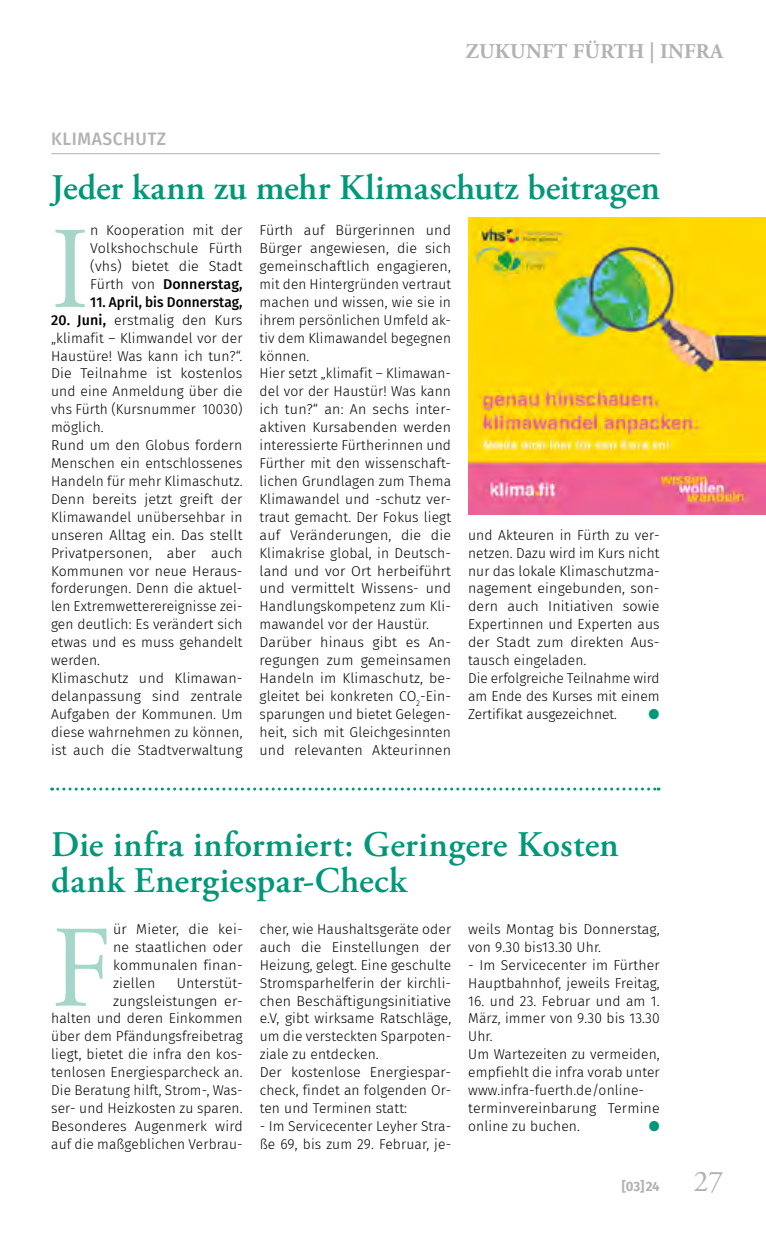
<style>
.page{position:relative;width:766px;height:1234px;background:#fff}
.page>*{position:absolute;margin:0;border:0;box-sizing:border-box;transform-origin:0 0}
.Fließtext_Fira_leich{font:116.25px "Adobe Garamond Pro";color:#a6d6ca}
.Headline_45pt_Adobe{font:600 36px/36px "Adobe Garamond Pro";letter-spacing:.005em;color:#009879}
.t1{font:30px "Adobe Garamond Pro";color:#b3b2b2}
.Rubrikheadline_grau{font:700 21px "Adobe Garamond Pro";letter-spacing:.015em;color:#b3b2b2}
.t2{font:500 18px "Fira Sans";letter-spacing:.03em;color:#b3b2b2}
.Fließtext_Fira_leich-2{font:300 14.25px/17.9px "Fira Sans";letter-spacing:.01em;color:#000;text-align:justify}
.Fließtext_Fira_leich-3{font:300 14.25px/17.9px "Fira Sans";letter-spacing:.01em;color:#000;text-align:justify;scale:.95 1}
.Fließtext_Fira_leich-4{font:300 14.25px/17.9px "Fira Sans";letter-spacing:.01em;color:#000;text-align:justify;scale:.96 1}
.Fließtext_Fira_leich-5{font:500 14.25px "Fira Sans";letter-spacing:.01em;color:#000;scale:.95 1}
.Fließtext_Fira_leich-6{font:14.25px "Zapf Dingbats ITC";color:#009879}
.t3{font:700 13.5px "Fira Sans";color:#b3b2b2}
.s1{font-weight:500}
</style>
<div class="page">
<hr style="left:51px;top:153px;width:608px;height:1px;background:#b3b2b2">
<img style="left:468px;top:217px;width:297px;height:298px">
<svg style="left:52px;top:787px;width:607px;height:3px"></svg>
<p class="Rubrikheadline_grau" style="left:465px;top:39px;width:259px">ZUKUNFT FÜRTH | INFRA</p>
<p class="t2" style="left:51px;top:124px;width:116px">KLIMASCHUTZ</p>
<p class="Headline_45pt_Adobe" style="left:51px;top:170px;width:610px">Jeder kann zu mehr Klimaschutz beitragen</p>
<p class="Fließtext_Fira_leich" style="left:51px;top:200px;width:40px">I</p>
<p class="Fließtext_Fira_leich-2" style="left:90px;top:221px;width:154px">n Kooperation mit der Volkshochschule Fürth (vhs) bietet die Stadt Fürth von <span class="s1">Donnerstag,</span></p>
<p class="Fließtext_Fira_leich-2" style="left:259px;top:221px;width:193px">Fürth auf Bürgerinnen und Bürger angewiesen, die sich gemeinschaftlich engagieren, mit den Hintergründen vertraut machen und wissen, wie sie in ihrem persönlichen Umfeld ak&shy;tiv dem Klimawandel begegnen können.</p>
<p class="Fließtext_Fira_leich-3" style="left:259px;top:364px;width:203px">Hier setzt „klimafit – Klimawan&shy;del vor der Haustür! Was kann ich tun?“ an: An sechs inter&shy;aktiven Kursabenden werden interessierte Fürtherinnen und Fürther mit den wissenschaft&shy;lichen Grundlagen zum Thema Klimawandel und -schutz ver&shy;traut gemacht. Der Fokus liegt auf Veränderungen, die die Klimakrise global, in Deutsch&shy;land und vor Ort herbeiführt und vermittelt Wissens- und Handlungskompetenz zum Kli&shy;mawandel vor der Haustür.</p>
<p class="Fließtext_Fira_leich-2" style="left:259px;top:633px;width:193px">Darüber hinaus gibt es An&shy;regungen zum gemeinsamen Handeln im Klimaschutz, be&shy;gleitet bei konkreten CO<sub>2</sub>-Ein&shy;sparungen und bietet Gelegen&shy;heit, sich mit Gleichgesinnten und relevanten Akteurinnen</p>
<p class="Fließtext_Fira_leich-5" style="left:90px;top:290px;width:162px">11. April, bis Donnerstag,</p>
<p class="Fließtext_Fira_leich-2" style="left:51px;top:311px;width:193px"><span class="s1">20. Juni,</span> erstmalig den Kurs „klimafit – Klimwandel vor der Haustüre! Was kann ich tun?“.<br>Die Teilnahme ist kostenlos und eine Anmeldung über die vhs Fürth (Kursnummer 10030) möglich.</p>
<p class="Fließtext_Fira_leich-2" style="left:51px;top:436px;width:193px">Rund um den Globus fordern Menschen ein entschlossenes Handeln für mehr Klimaschutz.<br>Denn bereits jetzt greift der Klimawandel unübersehbar in unseren Alltag ein. Das stellt Privatpersonen, aber auch Kommunen vor neue Heraus&shy;forderungen. Denn die aktuel&shy;len Extremwetterereignisse zei&shy;gen deutlich: Es verändert sich etwas und es muss gehandelt werden.</p>
<p class="Fließtext_Fira_leich-2" style="left:51px;top:669px;width:193px">Klimaschutz und Klimawan&shy;delanpassung sind zentrale Aufgaben der Kommunen. Um diese wahrnehmen zu können, ist auch die Stadtverwaltung</p>
<p class="Fließtext_Fira_leich-2" style="left:468px;top:525px;width:193px">und Akteuren in Fürth zu ver&shy;netzen. Dazu wird im Kurs nicht nur das lokale Klimaschutzma&shy;nagement eingebunden, son&shy;dern auch Initiativen sowie Expertinnen und Experten aus der Stadt zum direkten Aus&shy;tausch eingeladen.</p>
<p class="Fließtext_Fira_leich-4" style="left:468px;top:669px;width:201px">Die erfolgreiche Teilnahme wird am Ende des Kurses mit einem Zertifikat ausgezeichnet.</p>
<p class="Fließtext_Fira_leich-6" style="left:648px;top:707px;width:12px">●</p>
<p class="Headline_45pt_Adobe" style="left:51px;top:826px;width:569px">Die infra informiert: Geringere Kosten dank Energiespar-Check</p>
<p class="Fließtext_Fira_leich" style="left:51px;top:898px;width:62px">F</p>
<p class="Fließtext_Fira_leich-2" style="left:113px;top:919px;width:131px">ür Mieter, die kei&shy;ne staatlichen oder kommunalen finan&shy;ziellen</p>
<p class="Fließtext_Fira_leich-2" style="left:260px;top:919px;width:193px">cher, wie Haushaltsgeräte oder auch die Einstellungen der Heizung, gelegt. Eine geschulte Stromsparhelferin der kirchli&shy;chen Beschäftigungsinitiative e.V, gibt wirksame Ratschläge, um die versteckten Sparpoten&shy;ziale zu entdecken.</p>
<p class="Fließtext_Fira_leich-2" style="left:260px;top:1062px;width:193px">Der kostenlose Energiespar&shy;check, findet an folgenden Or&shy;ten und Terminen statt:</p>
<p class="Fließtext_Fira_leich-2" style="left:260px;top:1116px;width:193px">- Im Servicecenter Leyher Stra&shy;ße 69, bis zum 29. Februar, je-</p>
<p class="Fließtext_Fira_leich-2" style="left:468px;top:919px;width:193px">weils Montag bis Donnerstag, von 9.30 bis13.30 Uhr.</p>
<p class="Fließtext_Fira_leich-2" style="left:468px;top:955px;width:193px">- Im Servicecenter im Fürther<br>Hauptbahnhof, jeweils Freitag,</p>
<p class="Fließtext_Fira_leich-2" style="left:468px;top:991px;width:193px">16. und 23. Februar und am 1.<br>März, immer von 9.30 bis 13.30<br>Uhr.</p>
<p class="Fließtext_Fira_leich-2" style="left:468px;top:1045px;width:193px;text-align:left">Um Wartezeiten zu vermeiden, empfiehlt die infra vorab unter www.infra-fuerth.de/online&shy;terminvereinbarung Termine online zu buchen.</p>
<p class="Fließtext_Fira_leich-2" style="left:51px;top:973px;width:193px;text-align:right">Unterstüt-<br>zungsleistungen er-<br>halten und deren Einkommen über dem Pfändungsfreibetrag liegt, bietet die infra den kos&shy;tenlosen Energiesparcheck an.<br>Die Beratung hilft, Strom-, Was&shy;ser- und Heizkosten zu sparen.<br>Besonderes Augenmerk wird auf die maßgeblichen Verbrau-</p>
<p class="Fließtext_Fira_leich-6" style="left:648px;top:1119px;width:12px">●</p>
<p class="t3" style="left:621px;top:1174px;width:39px">[03]24</p>
<h3 class="t1" style="left:693px;top:1163px;width:31px">27</h3>
</div>
